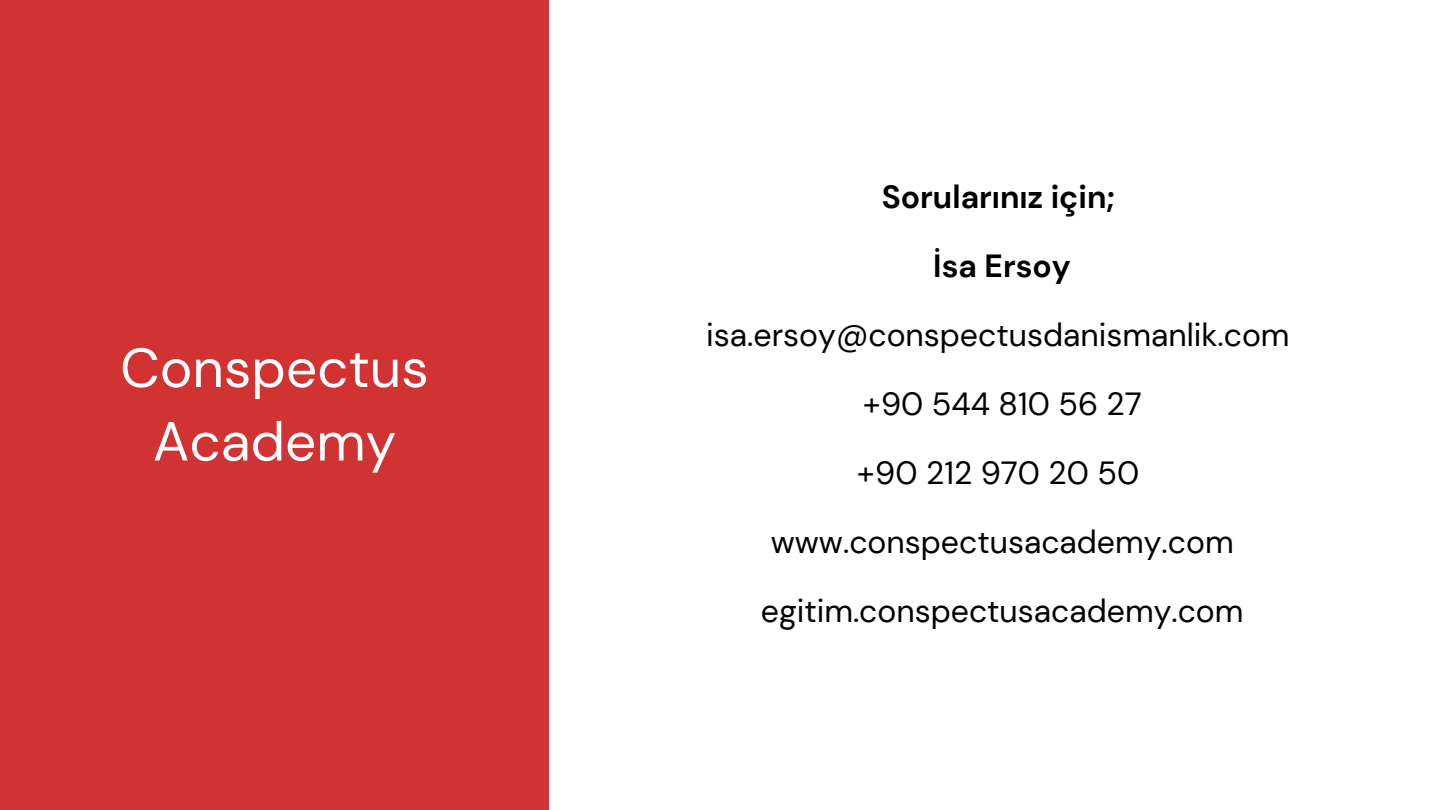
<style>
.page{position:relative;width:1440px;height:810px;background:#fff}
.page>*{position:absolute;margin:0;border:0;box-sizing:border-box;transform-origin:0 0}
.t1{font:55px/73.5px "DM Sans";color:#fff;text-align:center}
.t2{font:32px/69px "DM Sans";color:#000;text-align:center}
.t3{font:700 32px/69px "DM Sans";color:#000;text-align:center}
</style>
<div class="page">
<div style="left:0;top:0;width:549px;height:810px;background:#d13232"></div>
<h1 class="t1" style="left:120px;top:331px;width:310px">Conspectus<br>Academy</h1>
<p class="t3" style="left:882px;top:162px;width:235px">Sorularınız için;<br>İsa Ersoy</p>
<p class="t2" style="left:706px;top:300px;width:585px">isa.ersoy@conspectusdanismanlik.com +90 544 810 56 27<br>+90 212 970 20 50 www.conspectusacademy.com egitim.conspectusacademy.com</p>
</div>
